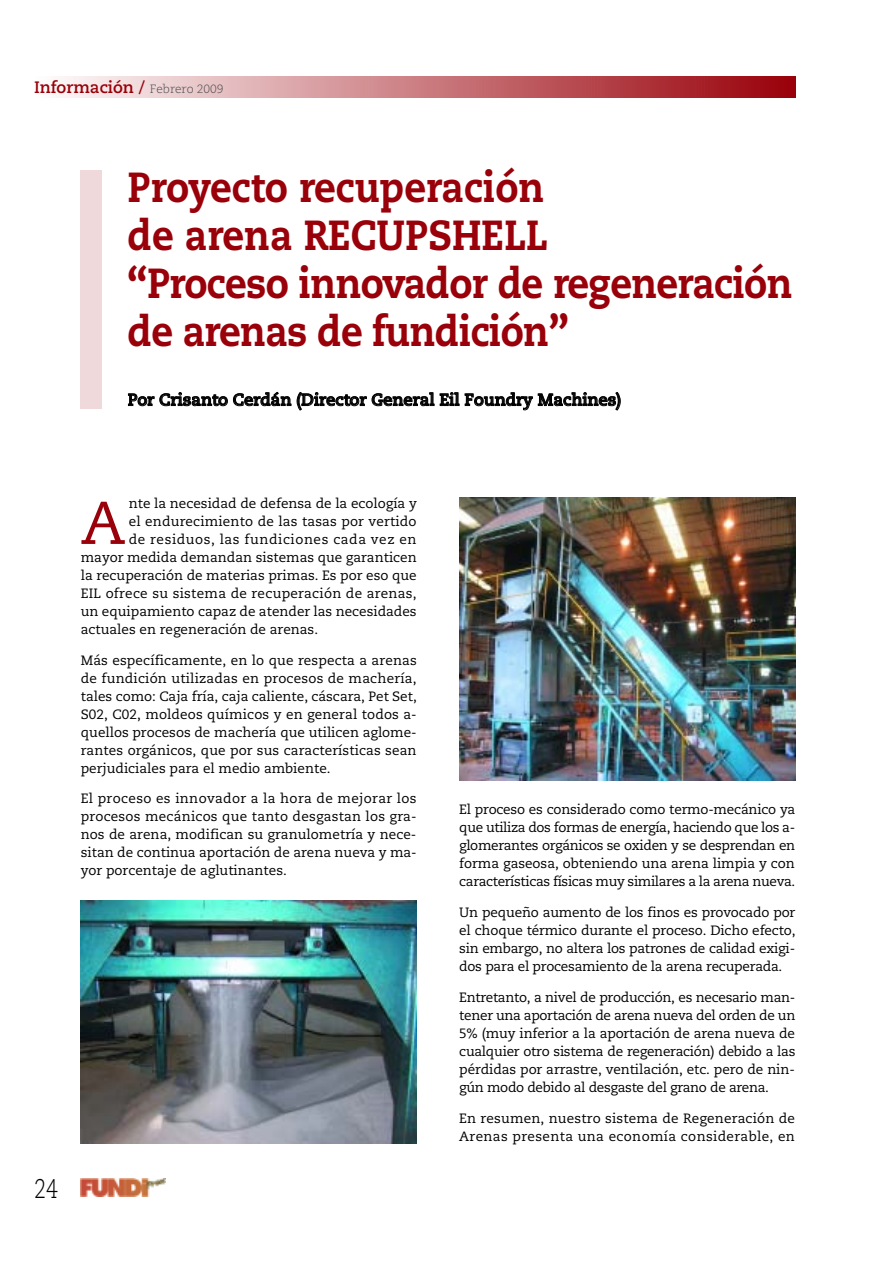
<style>
.page{position:relative;width:893px;height:1263px;background:#fff}
.page>*{position:absolute;margin:0;border:0;box-sizing:border-box;transform-origin:0 0}
.t1{font:60.3px "Caecilia";color:#990009}
.t2{font:800 42px/48px "Caecilia";letter-spacing:-.02em;color:#990009;scale:.9 1}
.t3{font:300 27px "Caecilia";color:#000;scale:.8 1}
.t4{font:700 16.5px "Caecilia";color:#000}
.t5{font:700 16.5px "Caecilia";color:#990009}
.t6{font:13.5px/18px "Caecilia";color:#000;text-align:justify}
.t7{font:13.5px/18px "Caecilia";letter-spacing:.025em;color:#000}
.t8{font:13.5px "Caecilia";letter-spacing:.02em;color:#000}
.t9{font:13.5px "Caecilia";letter-spacing:.045em;color:#000}
.s1{font-weight:300;font-size:12px;color:#4d4d4d}
</style>
<div class="page">
<svg style="left:64px;top:77px;width:732px;height:21px;background:#c97a7f"></svg>
<img style="left:81px;top:1178px;width:85px;height:18px">
<div style="left:81px;top:170px;width:21px;height:238px;background:#f0d9da"></div>
<img style="left:459px;top:497px;width:336px;height:283px">
<img style="left:81px;top:900px;width:336px;height:244px">
<p class="t5" style="left:34px;top:81px;width:191px">Información / <span class="s1">Febrero 2009</span></p>
<p class="t2" style="left:128px;top:167px;width:740px">Proyecto recuperación<br>de arena RECUPSHELL<br>“Proceso innovador de regeneración de arenas de fundición”</p>
<p class="t4" style="left:128px;top:393px;width:495px">Por Crisanto Cerdán (Director General Eil Foundry Machines)</p>
<p class="t3" style="left:34px;top:1177px;width:32px">24</p>
<p class="t1" style="left:81px;top:497px;width:46px">A</p>
<p class="t6" style="left:129px;top:495px;width:289px">nte la necesidad de defensa de la ecología y</p>
<p class="t6" style="left:129px;top:513px;width:289px">el endurecimiento de las tasas por vertido</p>
<p class="t9" style="left:129px;top:533px;width:289px">de residuos, las fundiciones cada vez en</p>
<p class="t6" style="left:81px;top:549px;width:337px">mayor medida demandan sistemas que garanticen</p>
<p class="t6" style="left:81px;top:567px;width:337px">la recuperación de materias primas. Es por eso que</p>
<p class="t8" style="left:81px;top:587px;width:337px">EIL ofrece su sistema de recuperación de arenas,</p>
<p class="t6" style="left:81px;top:603px;width:337px">un equipamiento capaz de atender las necesidades</p>
<p class="t6" style="left:81px;top:621px;width:239px">actuales en regeneración de arenas.</p>
<p class="t6" style="left:81px;top:652px;width:338px">Más específicamente, en lo que respecta a arenas de fundición utilizadas en procesos de machería, tales como: Caja fría, caja caliente, cáscara, Pet Set, S02, C02, moldeos químicos y en general todos a&shy;quellos procesos de machería que utilicen aglome&shy;rantes orgánicos, que por sus características sean perjudiciales para el medio ambiente.</p>
<p class="t6" style="left:81px;top:791px;width:337px">El proceso es innovador a la hora de mejorar los procesos mecánicos que tanto desgastan los gra&shy;nos de arena, modifican su granulometría y nece&shy;sitan de continua aportación de arena nueva y ma&shy;yor porcentaje de aglutinantes.</p>
<p class="t6" style="left:459px;top:802px;width:338px">El proceso es considerado como termo-mecánico ya que utiliza dos formas de energía, haciendo que los a&shy;glomerantes orgánicos se oxiden y se desprendan en forma gaseosa, obteniendo una arena limpia y con características físicas muy similares a la arena nueva.</p>
<p class="t6" style="left:459px;top:904px;width:338px">Un pequeño aumento de los finos es provocado por el choque térmico durante el proceso. Dicho efecto, sin embargo, no altera los patrones de calidad exigi&shy;dos para el procesamiento de la arena recuperada.</p>
<p class="t6" style="left:459px;top:989px;width:338px">Entretanto, a nivel de producción, es necesario man&shy;tener una aportación de arena nueva del orden de un 5% (muy inferior a la aportación de arena nueva de cualquier otro sistema de regeneración) debido a las pérdidas por arrastre, ventilación, etc. pero de nin&shy;gún modo debido al desgaste del grano de arena.</p>
<p class="t7" style="left:459px;top:1110px;width:337px">En resumen, nuestro sistema de Regeneración de<br>Arenas presenta una economía considerable, en</p>
</div>
